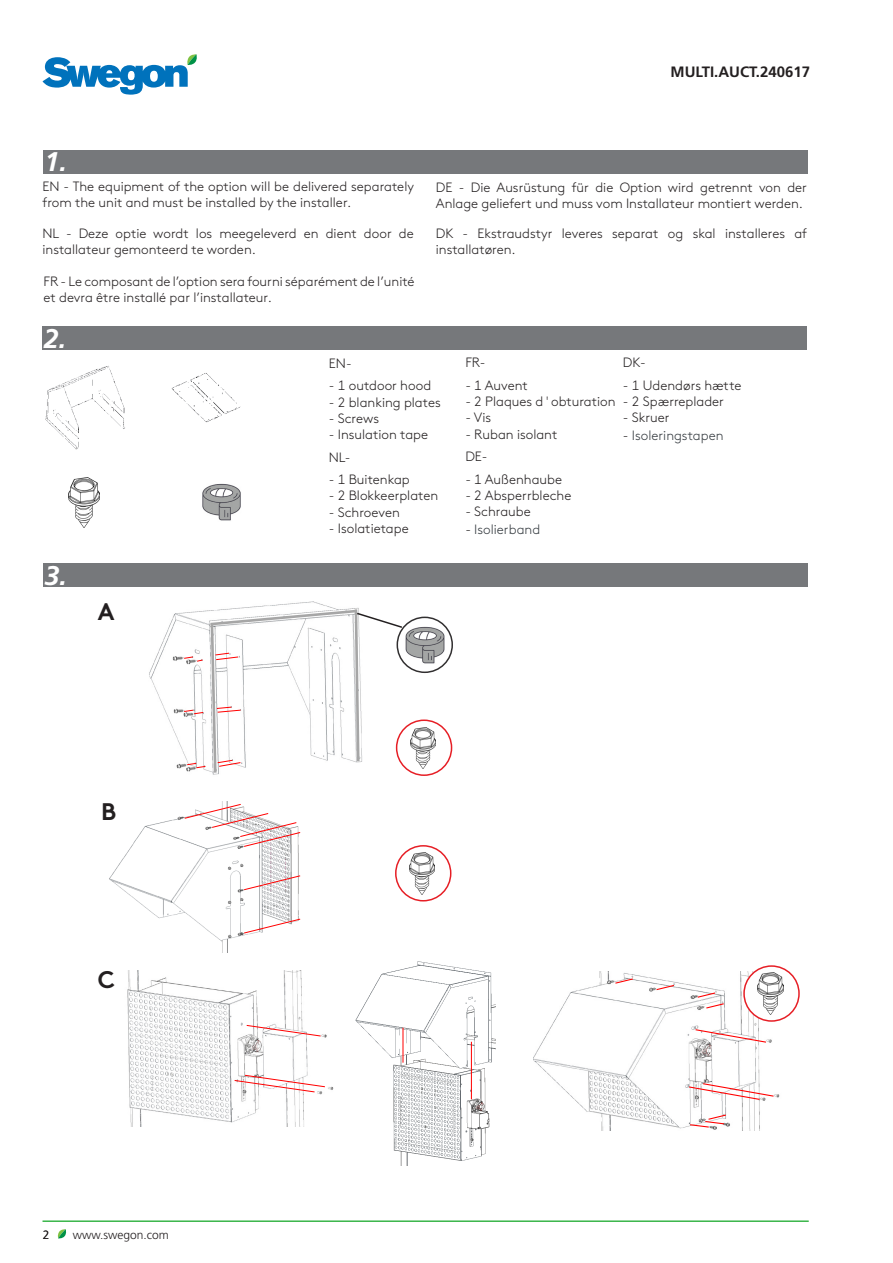
<style>
.page{position:relative;width:893px;height:1263px;background:#fff}
.page>*{position:absolute;margin:0;border:0;box-sizing:border-box;transform-origin:0 0}
.Title_1_Frutiger_18_white{font:italic 700 27px "Frutiger LT Pro";color:#fff}
.Text_Light_9{font:700 24px "Swegon Brown";color:#231f20}
.t1{font:700 15px "Frutiger LT Pro";color:#231f20}
.Text_Light_9-2{font:300 13.5px/16.2px "Swegon Brown";color:#231f20}
.Text_Light_9-3{font:300 13.5px "Swegon Brown";color:#353b40}
.t2{font:300 12px "Frutiger LT Pro";color:#231f20}
.s1{color:#231f20}
</style>
<div class="page">
<svg style="left:57px;top:1229px;width:9px;height:10px"></svg>
<hr style="left:43px;top:1220px;width:766px;height:2px;background:#3ab54a">
<div style="left:43px;top:150px;width:765px;height:24px;background:#76787b"></div>
<div style="left:43px;top:326px;width:764px;height:24px;background:#76787b"></div>
<img style="left:149px;top:601px;width:181px;height:168px">
<img style="left:109px;top:802px;width:190px;height:150px">
<svg style="left:184px;top:804px;width:117px;height:43px"></svg>
<svg style="left:243px;top:875px;width:58px;height:15px"></svg>
<svg style="left:243px;top:918px;width:58px;height:16px"></svg>
<img style="left:127px;top:971px;width:207px;height:156px">
<svg style="left:246px;top:1025px;width:75px;height:12px"></svg>
<svg style="left:234px;top:1075px;width:92px;height:17px"></svg>
<img style="left:355px;top:961px;width:141px;height:204px">
<hr style="left:471px;top:1042px;width:1px;height:57px;background:#f00">
<hr style="left:402px;top:1028px;width:1px;height:35px;background:#f00">
<img style="left:534px;top:972px;width:246px;height:158px">
<svg style="left:614px;top:978px;width:20px;height:6px"></svg>
<svg style="left:655px;top:984px;width:20px;height:7px"></svg>
<svg style="left:696px;top:992px;width:29px;height:17px"></svg>
<svg style="left:694px;top:1028px;width:73px;height:15px"></svg>
<svg style="left:688px;top:1082px;width:87px;height:19px"></svg>
<svg style="left:689px;top:1114px;width:38px;height:14px"></svg>
<div style="left:43px;top:563px;width:765px;height:24px;background:#76787b"></div>
<img style="left:171px;top:373px;width:70px;height:50px">
<img style="left:45px;top:366px;width:80px;height:84px">
<img style="left:68px;top:477px;width:31px;height:50px">
<img style="left:202px;top:483px;width:39px;height:38px">
<div style="left:282px;top:785px;width:79px;height:32px;background:#fff"></div>
<img style="left:410px;top:727px;width:26px;height:41px">
<div style="left:396px;top:719px;width:56px;height:57px;border:2px solid #e61e25;border-radius:50%"></div>
<img style="left:409px;top:853px;width:26px;height:41px">
<div style="left:395px;top:845px;width:56px;height:56px;border:2px solid #e61e25;border-radius:50%"></div>
<div style="left:744px;top:966px;width:55px;height:55px;background:#fff;border-radius:50%"></div>
<img style="left:758px;top:973px;width:25px;height:41px">
<div style="left:743px;top:965px;width:57px;height:57px;border:2px solid #e61e25;border-radius:50%"></div>
<img style="left:397px;top:617px;width:55px;height:55px;border-radius:27px">
<div style="left:397px;top:617px;width:56px;height:56px;border:2px solid #312f30;border-radius:50%"></div>
<svg style="left:184px;top:607px;width:220px;height:168px"></svg>
<svg style="left:43px;top:54px;width:154px;height:41px"></svg>
<p class="t1" style="left:671px;top:63px;width:141px">MULTI.AUCT.240617</p>
<p class="Title_1_Frutiger_18_white" style="left:44px;top:146px;width:24px">1.</p>
<p class="Text_Light_9-2" style="left:43px;top:178px;width:373px">EN - The equipment of the option will be delivered separately from the unit and must be installed by the installer.</p>
<p class="Text_Light_9-2" style="left:43px;top:224px;width:373px">NL - Deze optie wordt los meegeleverd en dient door de installateur gemonteerd te worden.</p>
<p class="Text_Light_9-2" style="left:43px;top:272px;width:373px">FR - Le composant de l’option sera fourni séparément de l’unité et devra être installé par l’installateur.</p>
<p class="Title_1_Frutiger_18_white" style="left:44px;top:322px;width:24px">2.</p>
<p class="Text_Light_9-2" style="left:436px;top:178px;width:373px">DE - Die Ausrüstung für die Option wird getrennt von der<br>Anlage geliefert und muss vom Installateur montiert werden.</p>
<p class="Text_Light_9-2" style="left:436px;top:224px;width:373px">DK - Ekstraudstyr leveres separat og skal installeres af installatøren.</p>
<p class="Title_1_Frutiger_18_white" style="left:44px;top:560px;width:24px">3.</p>
<p class="Text_Light_9" style="left:98px;top:592px;width:18px">A</p>
<p class="Text_Light_9" style="left:101px;top:792px;width:16px">B</p>
<p class="Text_Light_9" style="left:98px;top:960px;width:19px">C</p>
<p class="t2" style="left:43px;top:1227px;width:8px">2</p>
<p class="t2" style="left:73px;top:1227px;width:98px">www.swegon.com</p>
<p class="Text_Light_9-2" style="left:329px;top:354px;width:24px">EN-</p>
<p class="Text_Light_9-2" style="left:329px;top:377px;width:104px">- 1 outdoor hood</p>
<p class="Text_Light_9-2" style="left:329px;top:393px;width:113px">- 2 blanking plates</p>
<p class="Text_Light_9-2" style="left:329px;top:409px;width:52px">- Screws</p>
<p class="Text_Light_9-2" style="left:329px;top:425px;width:101px">- Insulation tape</p>
<p class="Text_Light_9-2" style="left:329px;top:448px;width:23px">NL-</p>
<p class="Text_Light_9-2" style="left:329px;top:470px;width:82px">- 1 Buitenkap</p>
<p class="Text_Light_9-2" style="left:329px;top:487px;width:111px">- 2 Blokkeerplaten</p>
<p class="Text_Light_9-2" style="left:329px;top:503px;width:73px">- Schroeven</p>
<p class="Text_Light_9-2" style="left:329px;top:519px;width:81px">- Isolatietape</p>
<p class="Text_Light_9-2" style="left:465px;top:354px;width:22px">FR-</p>
<p class="Text_Light_9-2" style="left:465px;top:376px;width:64px">- 1 Auvent</p>
<p class="Text_Light_9-2" style="left:465px;top:392px;width:152px">- 2 Plaques d'obturation</p>
<p class="Text_Light_9-2" style="left:465px;top:409px;width:27px">- Vis</p>
<p class="Text_Light_9-2" style="left:465px;top:425px;width:94px">- Ruban isolant</p>
<p class="Text_Light_9-2" style="left:465px;top:447px;width:24px">DE-</p>
<p class="Text_Light_9-2" style="left:465px;top:470px;width:98px">- 1 Außenhaube</p>
<p class="Text_Light_9-2" style="left:465px;top:486px;width:108px">- 2 Absperrbleche</p>
<p class="Text_Light_9-2" style="left:465px;top:502px;width:67px">- Schraube</p>
<p class="Text_Light_9-3" style="left:465px;top:519px;width:76px"><span class="s1">-</span> Isolierband</p>
<p class="Text_Light_9-2" style="left:623px;top:354px;width:24px">DK-</p>
<p class="Text_Light_9-2" style="left:623px;top:376px;width:120px">- 1 Udendørs hætte</p>
<p class="Text_Light_9-2" style="left:623px;top:392px;width:103px">- 2 Spærreplader</p>
<p class="Text_Light_9-2" style="left:623px;top:409px;width:48px">- Skruer</p>
<p class="Text_Light_9-3" style="left:623px;top:426px;width:102px"><span class="s1">-</span> Isoleringstapen</p>
</div>
